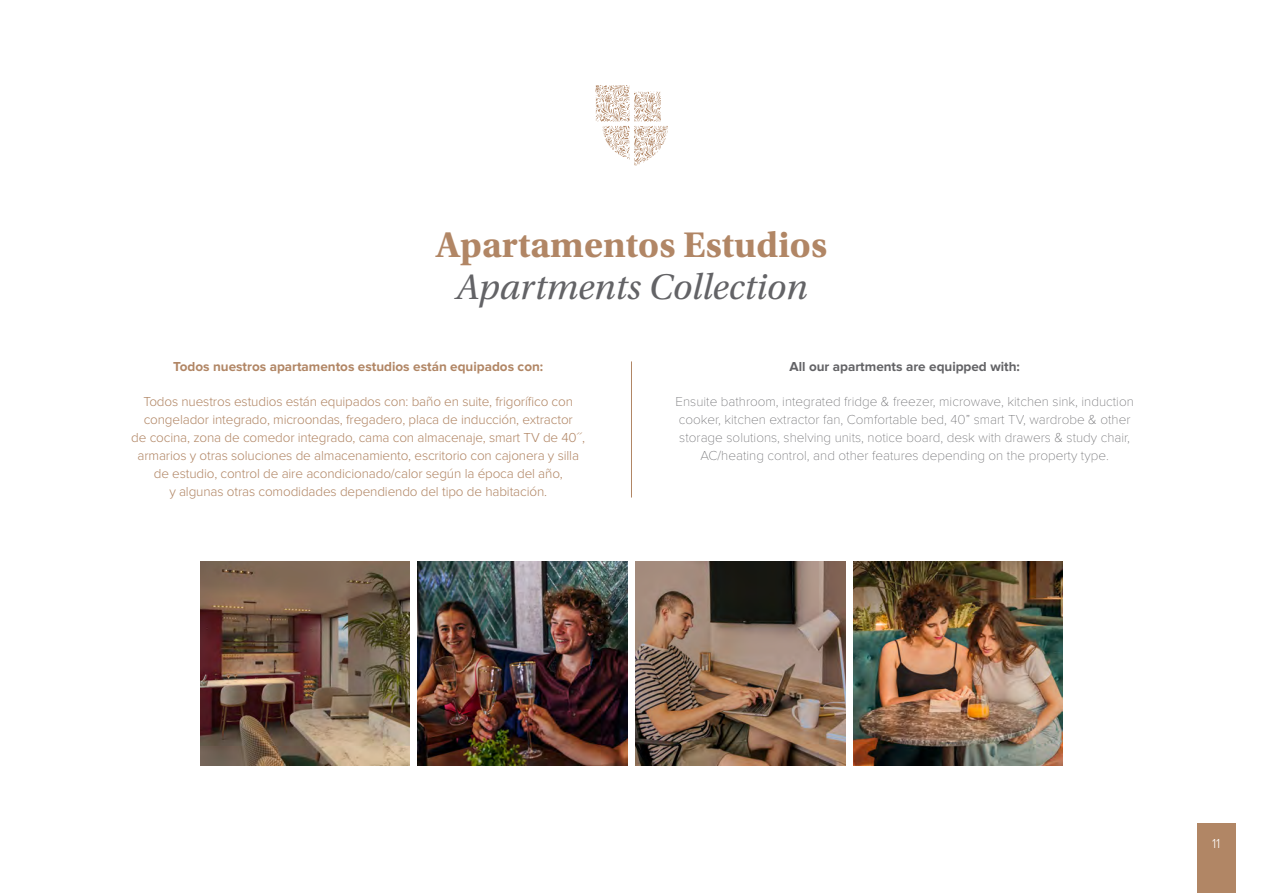
<style>
.page{position:relative;width:1263px;height:893px;background:#fff}
.page>*{position:absolute;margin:0;border:0;box-sizing:border-box;transform-origin:0 0}
.t1{font:700 37.5px/42px "Utopia Std";color:#b18665;text-align:center}
.t2{font:300 13.5px/18px "Proxima Nova";letter-spacing:-.01em;color:#b18665;text-align:center}
.t3{font:100 13.5px/18px "Proxima Nova T";color:#636366;text-align:center}
.t4{font:700 13.5px "Proxima Nova";color:#b18665}
.t5{font:700 13.5px "Proxima Nova";color:#636366}
.t6{font:300 13.5px "Proxima Nova";color:#fff}
.s1{font-weight:400;font-style:italic;color:#636366}
</style>
<div class="page">
<div style="left:1197px;top:823px;width:38px;height:70px;background:#b18665"></div>
<img style="left:418px;top:561px;width:209px;height:204px">
<img style="left:200px;top:561px;width:209px;height:204px">
<img style="left:853px;top:561px;width:210px;height:204px">
<hr style="left:631px;top:361px;width:1px;height:136px;background:#b18665">
<img style="left:636px;top:561px;width:209px;height:204px">
<svg style="left:595px;top:85px;width:73px;height:81px"></svg>
<p class="t1" style="left:436px;top:224px;width:393px">Apartamentos Estudios<br><span class="s1">Apartments Collection</span></p>
<p class="t4" style="left:173px;top:359px;width:372px">Todos nuestros apartamentos estudios están equipados con:</p>
<p class="t2" style="left:131px;top:393px;width:455px">Todos nuestros estudios están equipados con: baño en suite, frigorífico con congelador integrado, microondas, fregadero, placa de inducción, extractor<br>de cocina, zona de comedor integrado, cama con almacenaje, smart TV de 40´´, armarios y otras soluciones de almacenamiento, escritorio con cajonera y silla de estudio, control de aire acondicionado/calor según la época del año,<br>y algunas otras comodidades dependiendo del tipo de habitación.</p>
<p class="t5" style="left:789px;top:359px;width:232px">All our apartments are equipped with:</p>
<p class="t3" style="left:675px;top:391px;width:460px">Ensuite bathroom, integrated fridge &amp; freezer, microwave, kitchen sink, induction cooker, kitchen extractor fan, Comfortable bed, 40” smart TV, wardrobe &amp; other storage solutions, shelving units, notice board, desk with drawers &amp; study chair, AC/heating control, and other features depending on the property type.</p>
<p class="t6" style="left:1212px;top:836px;width:10px">11</p>
</div>
